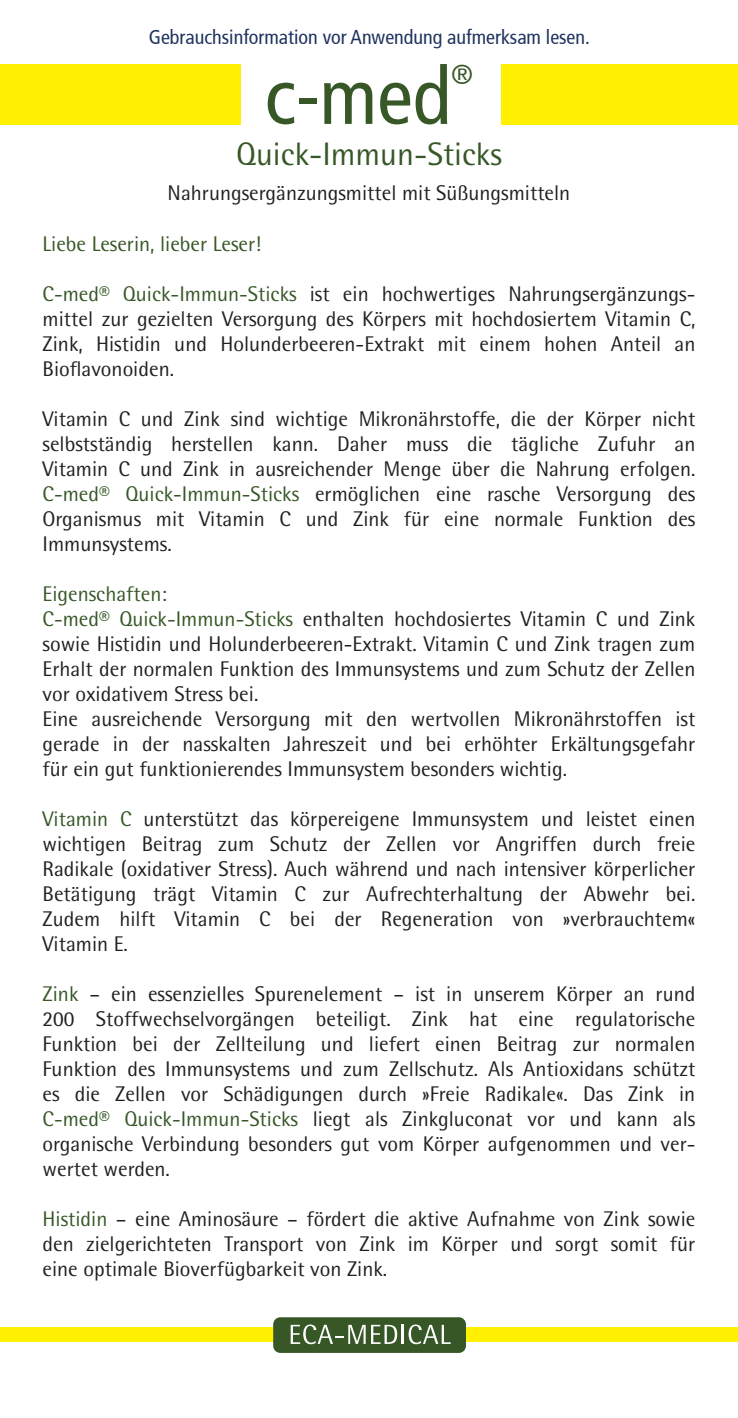
<style>
.page{position:relative;width:738px;height:1418px;background:#fff}
.page>*{position:absolute;margin:0;border:0;box-sizing:border-box;transform-origin:0 0}
.t1{font:condensed 79.75px "Frutiger";color:#375727}
.t2{font:32.5px "Rotis Semi Sans";color:#375727}
.t3{font:condensed 27.5px "Frutiger";color:#375727}
.t4{font:21.25px/25px "Rotis Semi Sans";color:#231f20;text-align:justify}
.t5{font:21.25px "Rotis Semi Sans";color:#375727}
.t6{font:condensed 20px "Frutiger";color:#20335f}
.s1{color:#375727}
</style>
<div class="page">
<div style="left:0;top:1327px;width:737px;height:14px;background:#fff101"></div>
<div style="left:273px;top:1317px;width:192px;height:35px;background:#375727;border-radius:7px"></div>
<svg style="left:290px;top:1324px;width:75px;height:20px"></svg>
<svg style="left:371px;top:1324px;width:79px;height:20px"></svg>
<div style="left:0;top:64px;width:240px;height:60px;background:#fff101"></div>
<div style="left:501px;top:64px;width:236px;height:60px;background:#fff101"></div>
<p class="t6" style="left:149px;top:25px;width:442px">Gebrauchsinformation vor Anwendung aufmerksam lesen.</p>
<h1 class="t1" style="left:264px;top:50px;width:188px">c-med</h1>
<p class="t3" style="left:451px;top:58px;width:24px">®</p>
<h2 class="t2" style="left:236px;top:135px;width:267px">Quick-Immun-Sticks</h2>
<p class="t4" style="left:167px;top:180px;width:404px">Nahrungsergänzungsmittel mit Süßungsmitteln</p>
<p class="t5" style="left:43px;top:231px;width:220px">Liebe Leserin, lieber Leser!</p>
<p class="t4" style="left:43px;top:281px;width:654px"><span class="s1">C-med® Quick-Immun-Sticks</span> ist ein hochwertiges Nahrungsergänzungs&shy;mittel zur gezielten Versorgung des Körpers mit hochdosiertem Vitamin C, Zink, Histidin und Holunderbeeren-Extrakt mit einem hohen Anteil an Bioflavonoiden.</p>
<p class="t4" style="left:43px;top:406px;width:653px">Vitamin C und Zink sind wichtige Mikronährstoffe, die der Körper nicht selbstständig herstellen kann. Daher muss die tägliche Zufuhr an Vitamin C und Zink in ausreichender Menge über die Nahrung erfolgen.<br><span class="s1">C-med® Quick-Immun-Sticks</span> ermöglichen eine rasche Versorgung des Organismus mit Vitamin C und Zink für eine normale Funktion des Immunsystems.</p>
<p class="t4" style="left:43px;top:581px;width:653px;text-align:left"><span class="s1">Eigenschaften:<br>C-med® Quick-Immun-Sticks</span> enthalten hochdosiertes Vitamin C und Zink sowie Histidin und Holunderbeeren-Extrakt. Vitamin C und Zink tragen zum Erhalt der normalen Funktion des Immunsystems und zum Schutz der Zellen vor oxidativem Stress bei.<br>Eine ausreichende Versorgung mit den wertvollen Mikronährstoffen ist gerade in der nasskalten Jahreszeit und bei erhöhter Erkältungsgefahr für ein gut funktionierendes Immunsystem besonders wichtig.</p>
<p class="t4" style="left:43px;top:806px;width:654px"><span class="s1">Vitamin C</span> unterstützt das körpereigene Immunsystem und leistet einen wichtigen Beitrag zum Schutz der Zellen vor Angriffen durch freie Radikale (oxidativer Stress). Auch während und nach intensiver körperlicher Betätigung trägt Vitamin C zur Aufrechterhaltung der Abwehr bei.<br>Zudem hilft Vitamin C bei der Regeneration von »verbrauchtem« Vitamin E.</p>
<p class="t4" style="left:43px;top:981px;width:654px"><span class="s1">Zink</span> – ein essenzielles Spurenelement – ist in unserem Körper an rund 200 Stoffwechselvorgängen beteiligt. Zink hat eine regulatorische Funktion bei der Zellteilung und liefert einen Beitrag zur normalen Funktion des Immunsystems und zum Zellschutz. Als Antioxidans schützt es die Zellen vor Schädigungen durch »Freie Radikale«. Das Zink in <span class="s1">C-med® Quick-Immun-Sticks</span> liegt als Zinkgluconat vor und kann als organische Verbindung besonders gut vom Körper aufgenommen und ver&shy;wertet werden.</p>
<p class="t4" style="left:43px;top:1206px;width:653px"><span class="s1">Histidin</span> – eine Aminosäure – fördert die aktive Aufnahme von Zink sowie den zielgerichteten Transport von Zink im Körper und sorgt somit für eine optimale Bioverfügbarkeit von Zink.</p>
</div>
